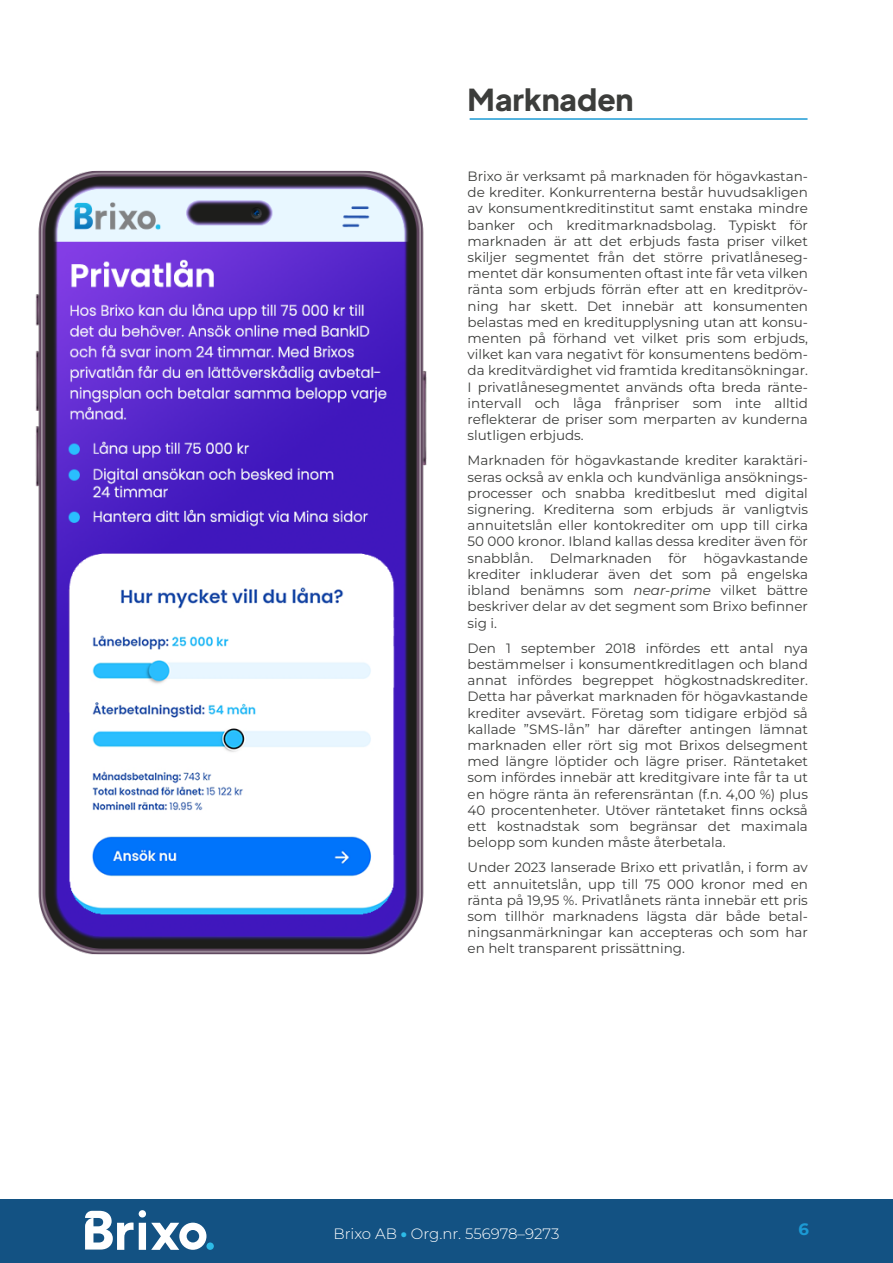
<style>
.page{position:relative;width:893px;height:1263px;background:#fff}
.page>*{position:absolute;margin:0;border:0;box-sizing:border-box;transform-origin:0 0}
.t1{font:800 30px "Plus Jakarta Sans";color:#3c3d3b}
.t2{font:700 16.5px "Montserrat";color:#1c9ad4}
.t3{font:300 15px "Montserrat";color:#fff}
.t4{font:13.5px/16.2px "Montserrat";color:#3c3d3b;text-align:justify}
.s1{font-style:italic}
.s2{font-weight:900;color:#2dbbe7}
</style>
<div class="page">
<div style="left:0;top:1199px;width:893px;height:64px;background:#135283"></div>
<div style="left:206px;top:1242px;width:8px;height:8px;background:#2dbbe7;border-radius:50%"></div>
<svg style="left:85px;top:1210px;width:121px;height:40px"></svg>
<hr style="left:470px;top:118px;width:337px;height:2px;background:#1c9ad4">
<img style="left:35px;top:170px;width:392px;height:785px">
<h1 class="t1" style="left:468px;top:75px;width:167px">Marknaden</h1>
<p class="t4" style="left:468px;top:168px;width:342px">Brixo är verksamt på marknaden för högavkastan&shy;de krediter. Konkurrenterna består huvudsakligen av konsumentkreditinstitut samt enstaka mindre banker och kreditmarknadsbolag. Typiskt för marknaden är att det erbjuds fasta priser vilket skiljer segmentet från det större privatlåneseg&shy;mentet där konsumenten oftast inte får veta vilken ränta som erbjuds förrän efter att en kreditpröv&shy;ning har skett. Det innebär att konsumenten belastas med en kreditupplysning utan att konsu&shy;menten på förhand vet vilket pris som erbjuds, vilket kan vara negativt för konsumentens bedöm&shy;da kreditvärdighet vid framtida kreditansökningar.<br>I privatlånesegmentet används ofta breda ränte&shy;intervall och låga frånpriser som inte alltid reflekterar de priser som merparten av kunderna slutligen erbjuds.</p>
<p class="t4" style="left:468px;top:452px;width:342px">Marknaden för högavkastande krediter karaktäri&shy;seras också av enkla och kundvänliga ansöknings&shy;processer och snabba kreditbeslut med digital signering. Krediterna som erbjuds är vanligtvis annuitetslån eller kontokrediter om upp till cirka 50 000 kronor. Ibland kallas dessa krediter även för snabblån. Delmarknaden för högavkastande krediter inkluderar även det som på engelska ibland benämns som <span class="s1">near-prime</span> vilket bättre beskriver delar av det segment som Brixo befinner sig i.</p>
<p class="t4" style="left:468px;top:639px;width:342px">Den 1 september 2018 infördes ett antal nya bestämmelser i konsumentkreditlagen och bland annat infördes begreppet högkostnadskrediter.<br>Detta har påverkat marknaden för högavkastande krediter avsevärt. Företag som tidigare erbjöd så kallade ”SMS-lån” har därefter antingen lämnat marknaden eller rört sig mot Brixos delsegment med längre löptider och lägre priser. Räntetaket som infördes innebär att kreditgivare inte får ta ut en högre ränta än referensräntan (f.n. 4,00 %) plus 40 procentenheter. Utöver räntetaket finns också ett kostnadstak som begränsar det maximala belopp som kunden måste återbetala.</p>
<p class="t4" style="left:468px;top:859px;width:342px">Under 2023 lanserade Brixo ett privatlån, i form av ett annuitetslån, upp till 75 000 kronor med en ränta på 19,95 %. Privatlånets ränta innebär ett pris som tillhör marknadens lägsta där både betal&shy;ningsanmärkningar kan accepteras och som har en helt transparent prissättning.</p>
<p class="t3" style="left:333px;top:1223px;width:227px">Brixo AB <span class="s2">•</span> Org.nr. 556978–9273</p>
<p class="t2" style="left:798px;top:1217px;width:12px">6</p>
</div>
